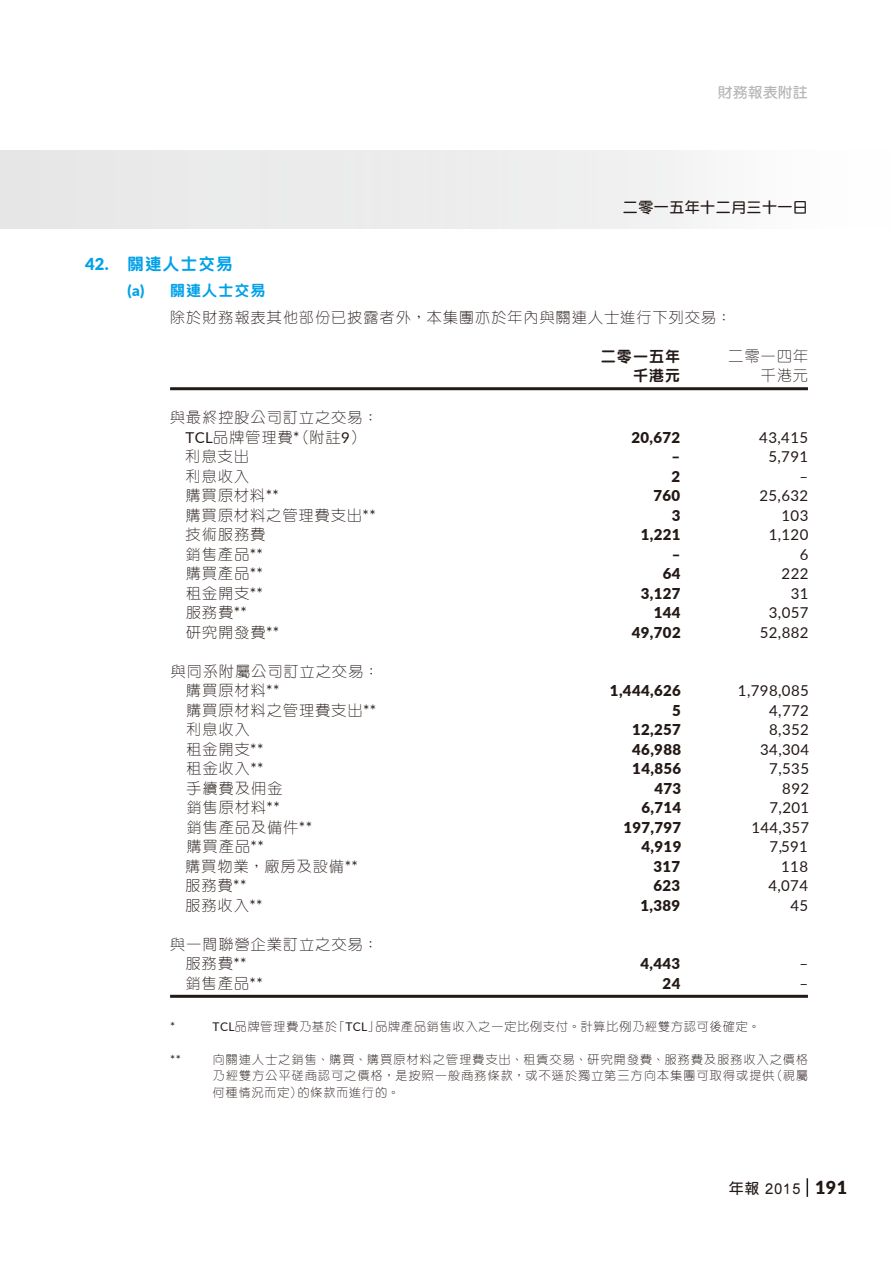
<style>
.page{position:relative;width:893px;height:1263px;background:#fff}
.page>*{position:absolute;margin:0;border:0;box-sizing:border-box;transform-origin:0 0}
.t1{font:800 16.5px "M Yuen HK";letter-spacing:.075em;color:#00a1e9}
.t2{font:300 15px/19.5px "M Yuen HK";letter-spacing:.075em;color:#231916}
.t3{font:15px "Lato";letter-spacing:.025em;color:#231916}
.t4{font:900 15px "Lato";letter-spacing:.025em;color:#231916}
.t5{font:600 15px "M Yuen HK";letter-spacing:.03em;color:#231916}
.t6{font:800 15px "M Yuen HK";letter-spacing:.075em;color:#231916}
.t7{font:600 15px "M Yuen HK";color:#b5b5b6}
.t8{font:300 12px/16.5px "M Yuen HK";letter-spacing:.075em;color:#231916;text-align:justify}
.t9{font:12px "Lato";color:#231916}
.s1{font-family:"M Yuen HKS"}
.s2{font-family:"Lato";font-weight:900}
.s3{font-family:"Lato";font-weight:900;color:#00a1e9}
.s4{font-weight:800;color:#00a1e9}
.s5{font-family:"Lato";font-weight:400}
.s6{font-family:"Lato";font-weight:900;font-size:18px}
</style>
<div class="page">
<div style="left:0;top:151px;width:893px;height:77px;background:linear-gradient(to right,#e4e4e5,#fafafa)"></div>
<svg style="left:807px;top:1178px;width:1px;height:19px"></svg>
<hr style="left:170px;top:387px;width:638px;height:3px;background:#231916">
<hr style="left:170px;top:995px;width:638px;height:3px;background:#231916">
<p class="t7" style="left:718px;top:83px;width:91px">財務報表附註</p>
<p class="t5" style="left:623px;top:197px;width:186px">二<span class="s1">零</span>一五年十二月三十一日</p>
<p class="t1" style="left:85px;top:252px;width:149px"><span class="s2">42.</span> 關連人士交易</p>
<p class="t2" style="left:170px;top:276px;width:563px;line-height:27px;text-indent:-43px"><span class="s3">(a)</span> <span class="s4">關連人士交易<br></span>除於財務報表其他部份已披露者外，本集團亦於年內與關連人士進行下列交易：</p>
<p class="t6" style="left:601px;top:345px;width:81px">二零一五年</p>
<p class="t2" style="left:729px;top:345px;width:81px">二零一四年</p>
<p class="t6" style="left:633px;top:365px;width:49px">千港元</p>
<p class="t2" style="left:761px;top:365px;width:49px">千港元</p>
<p class="t2" style="left:170px;top:407px;width:209px;text-align:center">與最終控股公司訂立之交易：<br><span class="s5">TCL</span>品牌管理費<span class="s5">*</span>（附註<span class="s5">9</span>）</p>
<p class="t4" style="left:631px;top:426px;width:50px">20,672</p>
<p class="t3" style="left:759px;top:426px;width:50px">43,415</p>
<p class="t2" style="left:186px;top:446px;width:65px">利息支出</p>
<p class="t4" style="left:671px;top:445px;width:10px">–</p>
<p class="t3" style="left:768px;top:446px;width:41px">5,791</p>
<p class="t2" style="left:186px;top:465px;width:65px">利息收入</p>
<p class="t4" style="left:672px;top:465px;width:10px">2</p>
<p class="t3" style="left:799px;top:465px;width:10px">–</p>
<p class="t2" style="left:186px;top:485px;width:95px">購買原材料<span class="s5">**</span></p>
<p class="t4" style="left:653px;top:484px;width:28px">760</p>
<p class="t3" style="left:759px;top:485px;width:50px">25,632</p>
<p class="t2" style="left:186px;top:504px;width:191px">購買原材料之管理費支出<span class="s5">**</span></p>
<p class="t4" style="left:672px;top:504px;width:10px">3</p>
<p class="t3" style="left:781px;top:504px;width:28px">103</p>
<p class="t2" style="left:186px;top:524px;width:81px">技術服務費</p>
<p class="t4" style="left:641px;top:523px;width:41px">1,221</p>
<p class="t3" style="left:769px;top:524px;width:41px">1,120</p>
<p class="t2" style="left:186px;top:543px;width:78px">銷售產品<span class="s5">**</span></p>
<p class="t4" style="left:672px;top:543px;width:10px">–</p>
<p class="t3" style="left:800px;top:543px;width:10px">6</p>
<p class="t2" style="left:186px;top:563px;width:78px">購買產品<span class="s5">**</span></p>
<p class="t4" style="left:663px;top:562px;width:19px">64</p>
<p class="t3" style="left:782px;top:563px;width:28px">222</p>
<p class="t2" style="left:186px;top:582px;width:78px">租金開支<span class="s5">**</span></p>
<p class="t4" style="left:641px;top:582px;width:41px">3,127</p>
<p class="t3" style="left:791px;top:582px;width:19px">31</p>
<p class="t2" style="left:186px;top:602px;width:62px">服務費<span class="s5">**</span></p>
<p class="t4" style="left:654px;top:601px;width:28px">144</p>
<p class="t3" style="left:769px;top:602px;width:41px">3,057</p>
<p class="t2" style="left:186px;top:621px;width:95px">研究開發費<span class="s5">**</span></p>
<p class="t4" style="left:632px;top:621px;width:50px">49,702</p>
<p class="t3" style="left:760px;top:621px;width:50px">52,882</p>
<p class="t2" style="left:186px;top:660px;width:194px;text-indent:-15px">與同系附屬公司訂立之交易：購買原材料<span class="s5">**</span></p>
<p class="t4" style="left:610px;top:679px;width:72px">1,444,626</p>
<p class="t3" style="left:738px;top:680px;width:72px">1,798,085</p>
<p class="t2" style="left:186px;top:699px;width:191px">購買原材料之管理費支出<span class="s5">**</span></p>
<p class="t4" style="left:672px;top:699px;width:10px">5</p>
<p class="t3" style="left:769px;top:699px;width:41px">4,772</p>
<p class="t2" style="left:186px;top:719px;width:65px">利息收入</p>
<p class="t4" style="left:632px;top:718px;width:50px">12,257</p>
<p class="t3" style="left:769px;top:719px;width:41px">8,352</p>
<p class="t2" style="left:186px;top:738px;width:78px">租金開支<span class="s5">**</span></p>
<p class="t4" style="left:632px;top:738px;width:50px">46,988</p>
<p class="t3" style="left:760px;top:738px;width:50px">34,304</p>
<p class="t2" style="left:187px;top:758px;width:78px">租金收入<span class="s5">**</span></p>
<p class="t4" style="left:632px;top:757px;width:50px">14,856</p>
<p class="t3" style="left:769px;top:758px;width:41px">7,535</p>
<p class="t2" style="left:187px;top:777px;width:97px">手續費及佣金</p>
<p class="t4" style="left:654px;top:777px;width:28px">473</p>
<p class="t3" style="left:782px;top:777px;width:28px">892</p>
<p class="t2" style="left:187px;top:797px;width:95px">銷售原材料<span class="s5">**</span></p>
<p class="t4" style="left:641px;top:796px;width:41px">6,714</p>
<p class="t3" style="left:769px;top:797px;width:41px">7,201</p>
<p class="t2" style="left:187px;top:816px;width:127px">銷售產品及備件<span class="s5">**</span></p>
<p class="t4" style="left:623px;top:816px;width:59px">197,797</p>
<p class="t3" style="left:751px;top:816px;width:59px">144,357</p>
<p class="t2" style="left:187px;top:836px;width:78px">購買產品<span class="s5">**</span></p>
<p class="t4" style="left:642px;top:835px;width:41px">4,919</p>
<p class="t3" style="left:770px;top:836px;width:40px">7,591</p>
<p class="t2" style="left:185px;top:855px;width:174px">購買物業，廠房及設備<span class="s5">**</span></p>
<p class="t4" style="left:653px;top:855px;width:28px">317</p>
<p class="t3" style="left:781px;top:855px;width:28px">118</p>
<p class="t2" style="left:186px;top:875px;width:62px">服務費<span class="s5">**</span></p>
<p class="t4" style="left:653px;top:874px;width:28px">623</p>
<p class="t3" style="left:768px;top:875px;width:41px">4,074</p>
<p class="t2" style="left:186px;top:894px;width:78px">服務收入<span class="s5">**</span></p>
<p class="t4" style="left:640px;top:894px;width:41px">1,389</p>
<p class="t3" style="left:790px;top:894px;width:19px">45</p>
<p class="t2" style="left:186px;top:933px;width:194px;text-indent:-15px">與一間聯營企業訂立之交易：服務費<span class="s5">**</span></p>
<p class="t4" style="left:640px;top:952px;width:41px">4,443</p>
<p class="t3" style="left:799px;top:953px;width:10px">–</p>
<p class="t2" style="left:186px;top:972px;width:78px">銷售產品<span class="s5">**</span></p>
<p class="t4" style="left:663px;top:972px;width:19px">24</p>
<p class="t3" style="left:800px;top:972px;width:10px">–</p>
<p class="t9" style="left:170px;top:1018px;width:7px">*</p>
<p class="t8" style="left:213px;top:1018px;width:549px"><span class="s5">TCL</span>品牌管理費乃基於「<span class="s5">TCL</span>」品牌產品銷售收入之一定比例支付。計算比例乃經雙方認可後確定。</p>
<p class="t9" style="left:170px;top:1051px;width:12px">**</p>
<p class="t8" style="left:213px;top:1051px;width:597px">向關連人士之銷售、購買、購買原材料之管理費支出、租賃交易、研究開發費、服務費及服務收入之價格乃經雙方公平磋商認可之價格，是按照一般商務條款，或不遜於獨立第三方向本集團可取得或提供（視屬何種情況而定）的條款而進行的。</p>
<p class="t5" style="left:729px;top:1178px;width:120px">年報 2015 <span class="s6">191</span></p>
</div>
